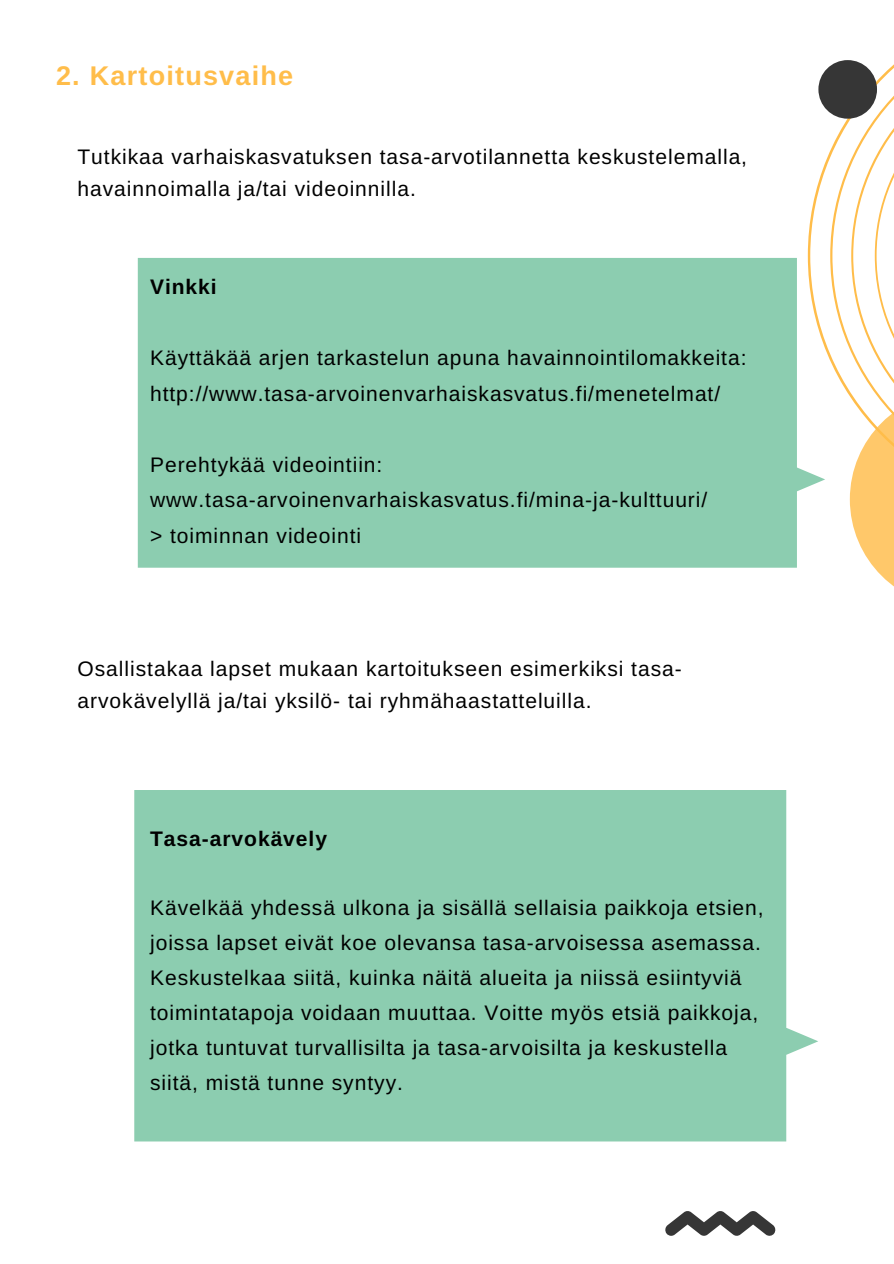
<style>
.page{position:relative;width:894px;height:1264px;background:#fff}
.page>*{position:absolute;margin:0;border:0;box-sizing:border-box;transform-origin:0 0}
.t1{font:700 27px "Arimo";letter-spacing:.045em;color:#ffbd4a}
.t2{font:21px/35px "Arimo";letter-spacing:.045em;color:#000}
.t3{font:700 21px "Arimo";letter-spacing:.045em;color:#000}
</style>
<div class="page">
<svg style="left:807px;top:60px;width:86px;height:526px"></svg>
<div style="left:818px;top:60px;width:58px;height:59px;background:#363636;border-radius:50%"></div>
<svg style="left:665px;top:1211px;width:110px;height:24px"></svg>
<div style="left:138px;top:258px;width:687px;height:309px;background:#8ccdb0"></div>
<div style="left:134px;top:790px;width:684px;height:351px;background:#8ccdb0"></div>
<p class="t1" style="left:56px;top:60px;width:239px">2. Kartoitusvaihe</p>
<p class="t2" style="left:77px;top:140px;width:671px;line-height:32.7px">Tutkikaa varhaiskasvatuksen tasa-arvotilannetta keskustelemalla, havainnoimalla ja/tai videoinnilla.</p>
<p class="t3" style="left:150px;top:275px;width:68px">Vinkki</p>
<p class="t2" style="left:150px;top:340px;width:598px;line-height:35.5px">Käyttäkää arjen tarkastelun apuna havainnointilomakkeita: http://www.tasa-arvoinenvarhaiskasvatus.fi/menetelmat/</p>
<p class="t2" style="left:150px;top:447px;width:558px;line-height:35.5px">Perehtykää videointiin: www.tasa-arvoinenvarhaiskasvatus.fi/mina-ja-kulttuuri/ &gt; toiminnan videointi</p>
<p class="t2" style="left:77px;top:652px;width:605px;line-height:32.7px">Osallistakaa lapset mukaan kartoitukseen esimerkiksi tasa&shy;arvokävelyllä ja/tai yksilö- tai ryhmähaastatteluilla.</p>
<p class="t3" style="left:150px;top:826px;width:178px">Tasa-arvokävely</p>
<p class="t2" style="left:150px;top:890px;width:615px">Kävelkää yhdessä ulkona ja sisällä sellaisia paikkoja etsien, joissa lapset eivät koe olevansa tasa-arvoisessa asemassa.<br>Keskustelkaa siitä, kuinka näitä alueita ja niissä esiintyviä toimintatapoja voidaan muuttaa. Voitte myös etsiä paikkoja, jotka tuntuvat turvallisilta ja tasa-arvoisilta ja keskustella siitä, mistä tunne syntyy.</p>
</div>
